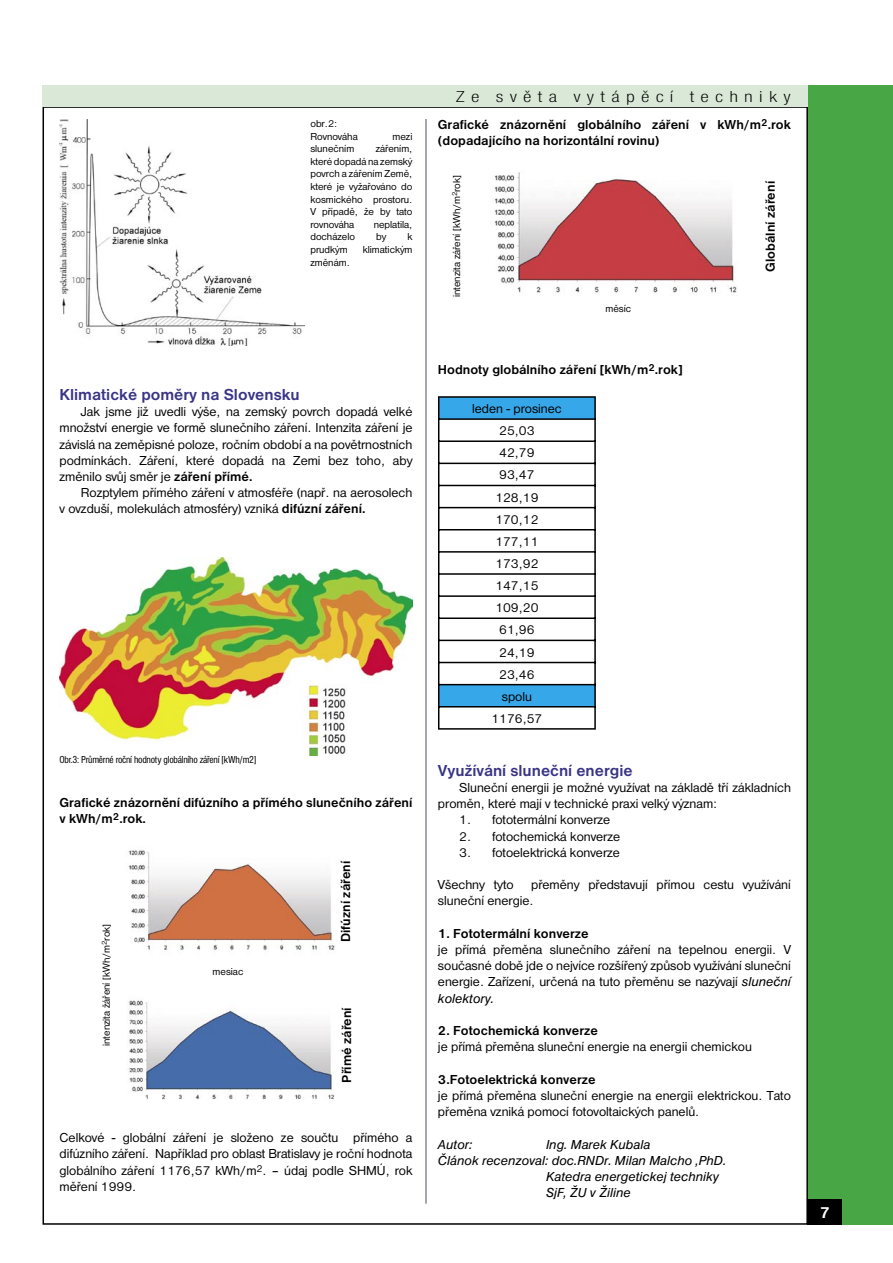
<style>
.page{position:relative;width:893px;height:1263px;background:#fff}
.page>*{position:absolute;margin:0;border:0;box-sizing:border-box;transform-origin:0 0}
.text_11b_Bold_-_Modra{font:700 16.5px "Nimbus San DEE";color:#393486}
.Hlavička_P{font:16.5px "Nimbus San DEE Ligh Cond";letter-spacing:.3em;color:#000;scale:1.25 1}
.t1{font:700 16.5px "Nimbus San DEE";color:#fff}
.text_9b{font:13.5px/16.2px "Nimbus San DEE";color:#000}
.text_11b_Bold_-_Modra-2{font:13.5px/16.2px "Nimbus San DEE";color:#000;text-align:justify}
.text_9b_Bold{font:13.5px/16.2px "Nimbus San DEE";color:#000;text-align:justify}
.text_9b_Bold-2{font:700 13.5px/16.2px "Nimbus San DEE";color:#000}
.text_9b-2{font:italic 13.5px "Nimbus San DEE";color:#000}
.text_11b_Bold_-_Modra-3{font:700 13.5px/16.2px "Nimbus San DEE";color:#000}
.text_9b-3{font:700 13.5px "Nimbus San DEE";color:#000}
.text_9b-4{font:10.5px/12.6px "Nimbus San DEE";color:#000;text-align:justify}
.t2{font:condensed 10.5px "Nimbus San DEE";letter-spacing:-.025em;color:#000}
.s1{font-weight:700}
.s2{font-style:italic}
</style>
<div class="page">
<div style="left:808px;top:85px;width:85px;height:1140px;background:#48a644"></div>
<div style="left:808px;top:1199px;width:34px;height:26px;background:#000"></div>
<svg style="left:439px;top:398px;width:155px;height:308px"></svg>
<hr style="left:438px;top:396px;width:158px;height:2px;background:#000">
<hr style="left:594px;top:398px;width:2px;height:20px;background:#000">
<hr style="left:438px;top:418px;width:158px;height:2px;background:#000">
<hr style="left:594px;top:420px;width:2px;height:20px;background:#000">
<hr style="left:438px;top:440px;width:158px;height:2px;background:#000">
<hr style="left:594px;top:442px;width:2px;height:21px;background:#000">
<hr style="left:438px;top:463px;width:158px;height:1px;background:#000">
<hr style="left:594px;top:464px;width:2px;height:21px;background:#000">
<hr style="left:438px;top:485px;width:158px;height:1px;background:#000">
<hr style="left:594px;top:486px;width:2px;height:21px;background:#000">
<hr style="left:438px;top:507px;width:158px;height:1px;background:#000">
<hr style="left:594px;top:508px;width:2px;height:21px;background:#000">
<hr style="left:438px;top:529px;width:158px;height:1px;background:#000">
<hr style="left:594px;top:530px;width:2px;height:21px;background:#000">
<hr style="left:438px;top:551px;width:158px;height:2px;background:#000">
<hr style="left:594px;top:553px;width:2px;height:20px;background:#000">
<hr style="left:438px;top:573px;width:158px;height:2px;background:#000">
<hr style="left:594px;top:575px;width:2px;height:20px;background:#000">
<hr style="left:438px;top:595px;width:158px;height:2px;background:#000">
<hr style="left:594px;top:597px;width:2px;height:20px;background:#000">
<hr style="left:438px;top:617px;width:158px;height:2px;background:#000">
<hr style="left:594px;top:619px;width:2px;height:21px;background:#000">
<hr style="left:438px;top:640px;width:158px;height:1px;background:#000">
<hr style="left:594px;top:641px;width:2px;height:21px;background:#000">
<hr style="left:438px;top:662px;width:158px;height:1px;background:#000">
<hr style="left:594px;top:663px;width:2px;height:21px;background:#000">
<hr style="left:438px;top:684px;width:158px;height:1px;background:#000">
<hr style="left:594px;top:685px;width:2px;height:21px;background:#000">
<hr style="left:438px;top:706px;width:158px;height:1px;background:#000">
<svg style="left:438px;top:398px;width:1px;height:330px"></svg>
<hr style="left:594px;top:707px;width:2px;height:21px;background:#000">
<hr style="left:438px;top:728px;width:158px;height:2px;background:#000">
<img style="left:60px;top:557px;width:352px;height:198px">
<img style="left:128px;top:850px;width:207px;height:100px">
<img style="left:128px;top:1000px;width:207px;height:100px">
<img style="left:494px;top:172px;width:243px;height:121px">
<img style="left:60px;top:119px;width:244px;height:226px">
<hr style="left:425px;top:119px;width:2px;height:1084px;background:#aaa">
<div style="left:43px;top:85px;width:765px;height:21px;background:#dae8d7"></div>
<p class="text_9b-4" style="left:310px;top:117px;width:28px">obr.2:</p>
<p class="text_9b-4" style="left:310px;top:130px;width:49px">Rovnováha</p>
<p class="text_9b-4" style="left:393px;top:130px;width:21px">mezi</p>
<p class="text_9b-4" style="left:310px;top:142px;width:45px">slunečním</p>
<p class="text_9b-4" style="left:310px;top:142px;width:104px;text-indent:65px">zářením, které dopadá na zemský povrch a zářením Země, které je vyžařováno do kosmického prostoru.<br>V případě, že by tato rovnováha</p>
<p class="text_9b-4" style="left:374px;top:218px;width:40px">neplatila,</p>
<p class="text_9b-4" style="left:310px;top:231px;width:46px">docházelo</p>
<p class="text_9b-4" style="left:376px;top:231px;width:12px">by</p>
<p class="text_9b-4" style="left:407px;top:231px;width:6px">k</p>
<p class="text_9b-4" style="left:310px;top:243px;width:39px">prudkým</p>
<p class="text_9b-4" style="left:363px;top:243px;width:51px">klimatickým</p>
<p class="text_9b-4" style="left:310px;top:256px;width:41px">změnám.</p>
<p class="text_11b_Bold_-_Modra" style="left:60px;top:385px;width:242px">Klimatické poměry na Slovensku</p>
<p class="text_11b_Bold_-_Modra-2" style="left:60px;top:404px;width:354px;text-indent:21px">Jak jsme již uvedli výše, na zemský povrch dopadá velké množství energie ve formě slunečního záření. Intenzita záření je závislá na zeměpisné poloze, ročním období a na povětrnostních podmínkách. Záření, které dopadá na Zemi bez toho, aby změnilo svůj směr je <span class="s1">záření přímé.</span></p>
<p class="text_11b_Bold_-_Modra-2" style="left:60px;top:485px;width:354px;text-indent:21px">Rozptylem přímého záření v atmosféře (např. na aerosolech v ovzduší, molekulách atmosféry) vzniká <span class="s1">difúzní záření.</span></p>
<p class="t2" style="left:60px;top:754px;width:199px">Obr.3: Průměrné roční hodnoty globálního záření [kWh/m2]</p>
<p class="text_9b_Bold-2" style="left:60px;top:794px;width:354px">Grafické znázornění difúzního a přímého slunečního záření v kWh/m<sup>2</sup>.rok.</p>
<p class="text_9b-4" style="left:100px;top:1046px;width:124px;rotate:-90deg">intenzita žáření [kWh/m<sup>2</sup>rok]</p>
<p class="text_9b-4" style="left:213px;top:965px;width:32px">mesiac</p>
<p class="text_9b_Bold-2" style="left:338px;top:942px;width:83px;rotate:-90deg">Difúzní záření</p>
<p class="text_9b_Bold-2" style="left:339px;top:1082px;width:77px;rotate:-90deg">Přímé záření</p>
<p class="text_9b_Bold" style="left:60px;top:1130px;width:354px">Celkové - globální záření je složeno ze součtu přímého a difúzního záření. Například pro oblast Bratislavy je roční hodnota globálního záření 1176,57 kWh/m<sup>2</sup>. – údaj podle SHMÚ, rok měření 1999.</p>
<p class="Hlavička_P" style="left:456px;top:87px;width:270px">Ze světa vytápěcí techniky</p>
<p class="text_11b_Bold_-_Modra-3" style="left:438px;top:117px;width:354px">Grafické znázornění globálního záření v kWh/m<sup>2</sup>.rok (dopadajícího na horizontální rovinu)</p>
<p class="text_9b-4" style="left:451px;top:297px;width:124px;rotate:-90deg">intenzita záření [kWh/m<sup>2</sup>rok]</p>
<p class="text_9b-4" style="left:605px;top:303px;width:27px">měsíc</p>
<p class="text_9b_Bold-2" style="left:762px;top:272px;width:92px;rotate:-90deg">Globální záření</p>
<p class="text_9b_Bold-2" style="left:438px;top:362px;width:246px">Hodnoty globálního záření [kWh/m<sup>2</sup>.rok]</p>
<p class="text_9b" style="left:472px;top:401px;width:91px">leden - prosinec</p>
<p class="text_9b" style="left:499px;top:423px;width:37px">25,03</p>
<p class="text_9b" style="left:499px;top:445px;width:37px">42,79</p>
<p class="text_9b" style="left:499px;top:467px;width:37px">93,47</p>
<p class="text_9b" style="left:495px;top:489px;width:45px">128,19</p>
<p class="text_9b" style="left:495px;top:511px;width:45px">170,12</p>
<p class="text_9b" style="left:495px;top:533px;width:45px">177,11</p>
<p class="text_9b" style="left:495px;top:556px;width:45px">173,92</p>
<p class="text_9b" style="left:495px;top:578px;width:45px">147,15</p>
<p class="text_9b" style="left:495px;top:600px;width:45px">109,20</p>
<p class="text_9b" style="left:499px;top:622px;width:37px">61,96</p>
<p class="text_9b" style="left:499px;top:644px;width:37px">24,19</p>
<p class="text_9b" style="left:499px;top:666px;width:37px">23,46</p>
<p class="text_9b" style="left:502px;top:688px;width:32px">spolu</p>
<p class="text_9b" style="left:491px;top:710px;width:52px">1176,57</p>
<p class="text_11b_Bold_-_Modra" style="left:438px;top:761px;width:196px">Využívání sluneční energie</p>
<p class="text_9b" style="left:438px;top:780px;width:354px;text-indent:21px">Sluneční energii je možné využívat na základě tří základních proměn, které mají v technické praxi velký význam:</p>
<p class="text_9b" style="left:459px;top:812px;width:153px">1. fototermální konverze</p>
<p class="text_9b" style="left:459px;top:828px;width:162px">2. fotochemická konverze</p>
<p class="text_9b" style="left:459px;top:844px;width:162px">3. fotoelektrická konverze</p>
<p class="text_9b" style="left:438px;top:877px;width:77px">Všechny tyto</p>
<p class="text_9b" style="left:438px;top:877px;width:354px;text-indent:93px">přeměny představují přímou cestu využívání sluneční energie.</p>
<p class="text_9b-3" style="left:438px;top:926px;width:152px">1. Fototermální konverze</p>
<p class="text_9b" style="left:438px;top:942px;width:354px;text-align:justify">je přímá přeměna slunečního záření na tepelnou energii. V současné době jde o nejvíce rozšířený způsob využívání sluneční energie. Zařízení, určená na tuto přeměnu se nazývají <span class="s2">sluneční kolektory.</span></p>
<p class="text_9b-3" style="left:438px;top:1023px;width:161px">2. Fotochemická konverze</p>
<p class="text_9b" style="left:438px;top:1039px;width:315px">je přímá přeměna sluneční energie na energii chemickou</p>
<p class="text_9b-3" style="left:438px;top:1071px;width:159px">3.Fotoelektrická konverze</p>
<p class="text_9b" style="left:438px;top:1087px;width:354px">je přímá přeměna sluneční energie na energii elektrickou. Tato přeměna vzniká pomocí fotovoltaických panelů.</p>
<p class="text_9b-2" style="left:438px;top:1136px;width:36px">Autor:</p>
<p class="text_9b-2" style="left:546px;top:1136px;width:106px">Ing. Marek Kubala</p>
<p class="text_9b-2" style="left:438px;top:1153px;width:290px">Článok recenzoval: doc.RNDr. Milan Malcho ,PhD.</p>
<p class="text_9b-2" style="left:546px;top:1169px;width:175px">Katedra energetickej techniky</p>
<p class="text_9b-2" style="left:546px;top:1185px;width:86px">SjF, ŽU v Žiline</p>
<p class="t1" style="left:820px;top:1203px;width:12px">7</p>
</div>
